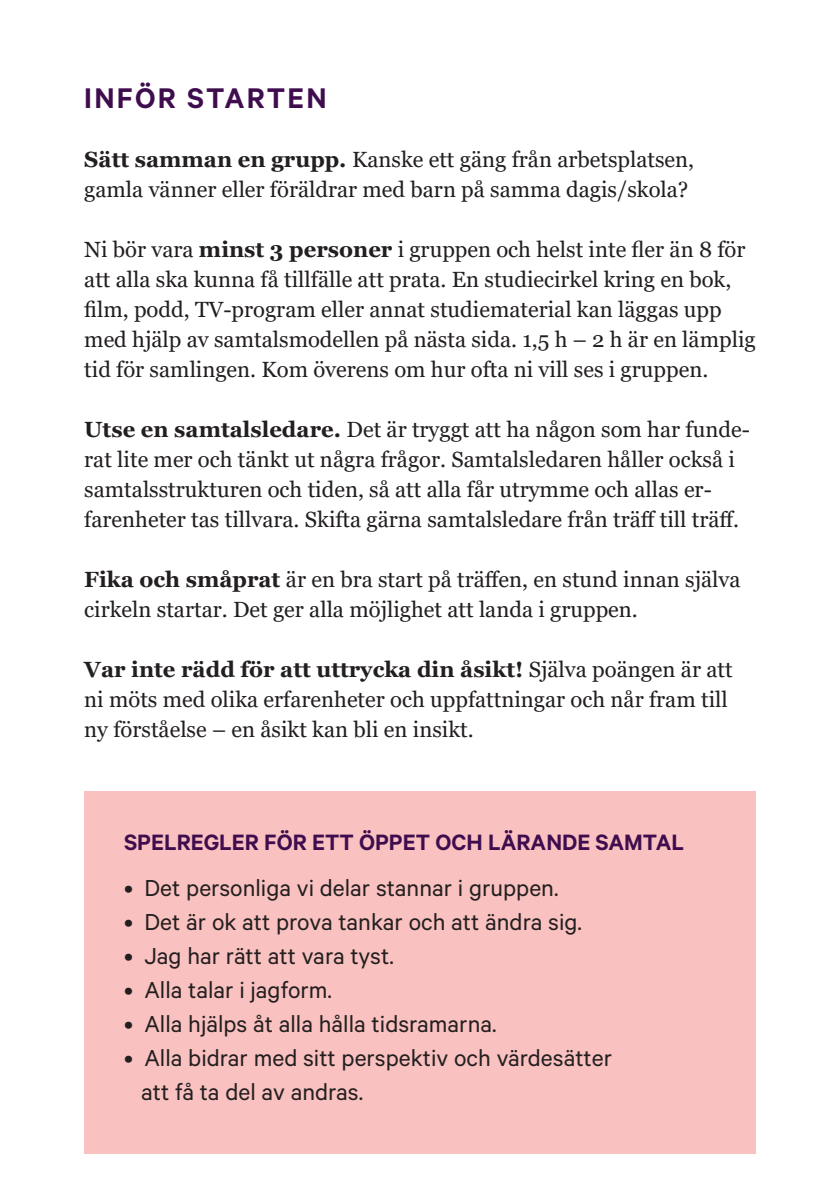
<style>
.page{position:relative;width:840px;height:1191px;background:#fff}
.page>*{position:absolute;margin:0;border:0;box-sizing:border-box;transform-origin:0 0}
.Faktaruta_rubrik{font:600 32px "Calibre";letter-spacing:.07em;color:#3f0d4e}
.Faktaruta_brödtext{font:26px/34px "Calibre";color:#231f20}
.Faktaruta_brödtext-2{font:600 25px "Calibre";color:#3f0d4e}
.Faktaruta_brödtext-3{font:22px/30px "Georgia";color:#231f20}
.s1{font-weight:700}
</style>
<div class="page">
<div style="left:84px;top:791px;width:671px;height:363px;background:#f9c1bf"></div>
<p class="Faktaruta_rubrik" style="left:84px;top:79px;width:244px">INFÖR STARTEN</p>
<p class="Faktaruta_brödtext-3" style="left:84px;top:145px;width:611px"><span class="s1">Sätt samman en grupp.</span> Kanske ett gäng från arbetsplatsen, gamla vänner eller föräldrar med barn på samma dagis/skola?</p>
<p class="Faktaruta_brödtext-3" style="left:84px;top:235px;width:672px">Ni bör vara <span class="s1">minst 3 personer</span> i gruppen och helst inte fler än 8 för att alla ska kunna få tillfälle att prata. En studiecirkel kring en bok, film, podd, TV-program eller annat studiematerial kan läggas upp med hjälp av samtalsmodellen på nästa sida. 1,5 h – 2 h är en lämplig tid för samlingen. Kom överens om hur ofta ni vill ses i gruppen.</p>
<p class="Faktaruta_brödtext-3" style="left:84px;top:415px;width:666px"><span class="s1">Utse en samtalsledare.</span> Det är tryggt att ha någon som har funde&shy;rat lite mer och tänkt ut några frågor. Samtalsledaren håller också i samtalsstrukturen och tiden, så att alla får utrymme och allas er&shy;farenheter tas tillvara. Skifta gärna samtalsledare från träff till träff.</p>
<p class="Faktaruta_brödtext-3" style="left:84px;top:565px;width:657px"><span class="s1">Fika och småprat</span> är en bra start på träffen, en stund innan själva cirkeln startar. Det ger alla möjlighet att landa i gruppen.</p>
<p class="Faktaruta_brödtext-3" style="left:84px;top:655px;width:649px"><span class="s1">Var inte rädd för att uttrycka din åsikt!</span> Själva poängen är att ni möts med olika erfarenheter och uppfattningar och når fram till ny förståelse – en åsikt kan bli en insikt.</p>
<p class="Faktaruta_brödtext-2" style="left:124px;top:827px;width:561px">SPELREGLER FÖR ETT ÖPPET OCH LÄRANDE SAMTAL</p>
<p class="Faktaruta_brödtext" style="left:124px;top:869px;width:435px">• Det personliga vi delar stannar i gruppen.</p>
<p class="Faktaruta_brödtext" style="left:124px;top:903px;width:459px">• Det är ok att prova tankar och att ändra sig.</p>
<p class="Faktaruta_brödtext" style="left:124px;top:937px;width:271px">• Jag har rätt att vara tyst.</p>
<p class="Faktaruta_brödtext" style="left:124px;top:971px;width:209px">• Alla talar i jagform.</p>
<p class="Faktaruta_brödtext" style="left:124px;top:1005px;width:374px">• Alla hjälps åt alla hålla tidsramarna.</p>
<p class="Faktaruta_brödtext" style="left:141px;top:1039px;width:472px;text-indent:-17px">• Alla bidrar med sitt perspektiv och värdesätter att få ta del av andras.</p>
</div>
